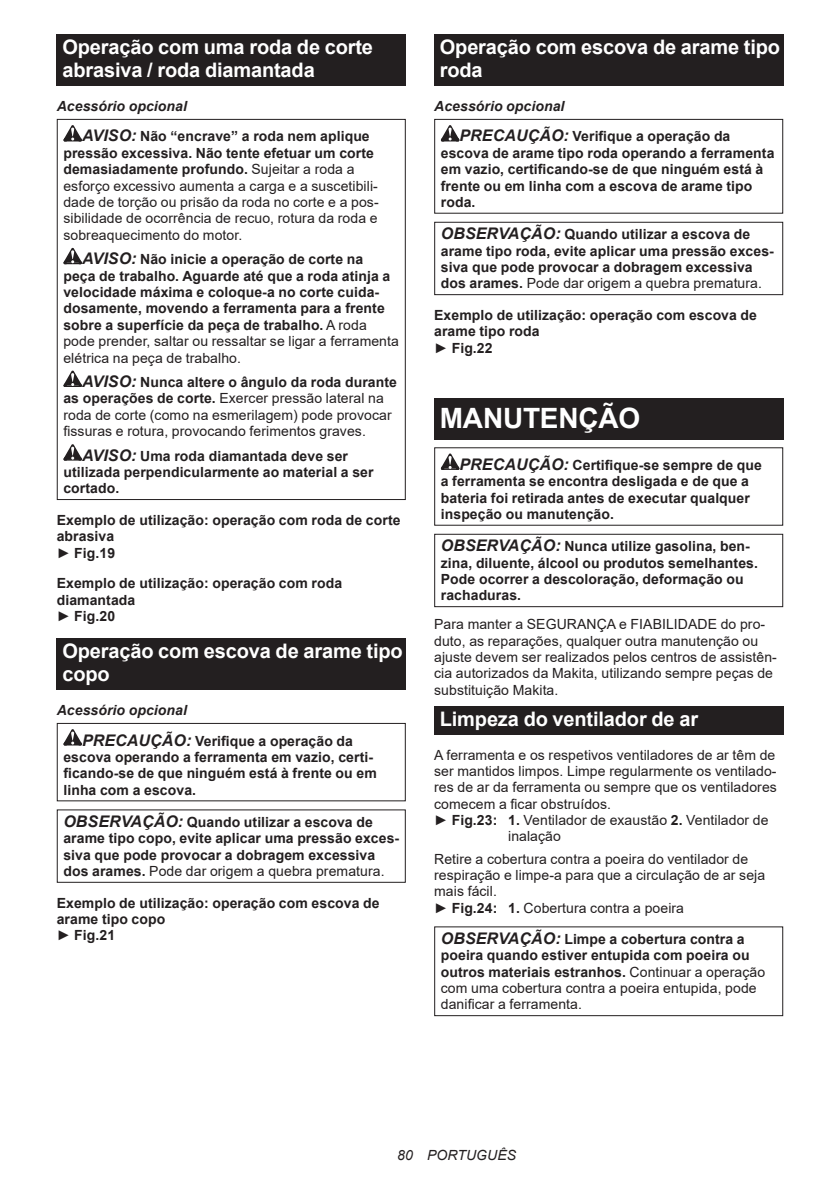
<style>
.page{position:relative;width:840px;height:1191px;background:#fff}
.page>*{position:absolute;margin:0;border:0;box-sizing:border-box;transform-origin:0 0}
.t1{font:700 28px "Arial";letter-spacing:-.01em;color:#fff}
.t2{font:700 20px/23.4px "Arial";letter-spacing:-.01em;color:#fff}
.t3{font:700 14px/16.4px "Arial";letter-spacing:.005em;color:#231f20}
.t4{font:14px/16.4px "Arial";letter-spacing:.005em;color:#231f20}
.t5{font:italic 14px "Arial";letter-spacing:.005em;color:#231f20}
.s1{font-style:italic}
.s2{font-style:italic;font-size:16px}
.s3{font-weight:700}
.s4{font-weight:400}
.s5{font-weight:700;font-style:italic;font-size:16px}
</style>
<div class="page">
<div style="left:57px;top:34px;width:348px;height:52px;background:#231f20"></div>
<svg style="left:63px;top:125px;width:19px;height:16px"></svg>
<svg style="left:63px;top:248px;width:19px;height:16px"></svg>
<svg style="left:63px;top:370px;width:19px;height:17px"></svg>
<svg style="left:63px;top:444px;width:19px;height:16px"></svg>
<div style="left:57px;top:119px;width:348px;height:381px;border:1px solid #231f20"></div>
<div style="left:57px;top:638px;width:348px;height:52px;background:#231f20"></div>
<svg style="left:63px;top:729px;width:19px;height:16px"></svg>
<div style="left:57px;top:723px;width:348px;height:78px;border:1px solid #231f20"></div>
<div style="left:434px;top:34px;width:348px;height:52px;background:#231f20"></div>
<svg style="left:440px;top:125px;width:19px;height:16px"></svg>
<div style="left:434px;top:119px;width:348px;height:95px;border:1px solid #231f20"></div>
<div style="left:434px;top:222px;width:348px;height:73px;border:1px solid #231f20"></div>
<div style="left:434px;top:398px;width:348px;height:41px;background:#231f20"></div>
<svg style="left:440px;top:453px;width:19px;height:17px"></svg>
<div style="left:434px;top:534px;width:348px;height:73px;border:1px solid #231f20"></div>
<div style="left:434px;top:706px;width:348px;height:28px;background:#231f20"></div>
<div style="left:434px;top:926px;width:348px;height:90px;border:1px solid #231f20"></div>
<h2 class="t2" style="left:62px;top:36px;width:312px">Operação com uma roda de corte abrasiva / roda diamantada</h2>
<p class="t3" style="left:82px;top:91px;width:289px;line-height:30.6px;text-indent:-25px"><span class="s1">Acessório opcional<br></span><span class="s2">AVISO:</span> Não “encrave” a roda nem aplique</p>
<p class="t4" style="left:63px;top:145px;width:316px"><span class="s3">pressão excessiva. Não tente efetuar um corte demasiadamente profundo.</span> Sujeitar a roda a esforço excessivo aumenta a carga e a suscetibili&shy;dade de torção ou prisão da roda no corte e a pos&shy;sibilidade de ocorrência de recuo, rotura da roda e sobreaquecimento do motor.</p>
<p class="t3" style="left:63px;top:251px;width:337px;text-indent:19px"><span class="s2">AVISO:</span> Não inicie a operação de corte na<br>peça de trabalho. Aguarde até que a roda atinja a velocidade máxima e coloque-a no corte cuida&shy;dosamente, movendo a ferramenta para a frente sobre a superfície da peça de trabalho. <span class="s4">A roda pode prender, saltar ou ressaltar se ligar a ferramenta elétrica na peça de trabalho.</span></p>
<p class="t4" style="left:63px;top:374px;width:335px;text-indent:19px"><span class="s5">AVISO:</span> <span class="s3">Nunca altere o ângulo da roda durante as operações de corte.</span> Exercer pressão lateral na roda de corte (como na esmerilagem) pode provocar fissuras e rotura, provocando ferimentos graves.</p>
<p class="t3" style="left:63px;top:447px;width:311px;text-indent:19px"><span class="s2">AVISO:</span> Uma roda diamantada deve ser utilizada perpendicularmente ao material a ser cortado.</p>
<p class="t3" style="left:57px;top:512px;width:345px">Exemplo de utilização: operação com roda de corte abrasiva<br><span class="s4">►</span> Fig.19</p>
<p class="t3" style="left:57px;top:575px;width:287px">Exemplo de utilização: operação com roda diamantada<br><span class="s4">►</span> Fig.20</p>
<h2 class="t2" style="left:62px;top:639px;width:341px">Operação com escova de arame tipo copo</h2>
<p class="t3" style="left:82px;top:695px;width:272px;line-height:30.6px;text-indent:-25px"><span class="s1">Acessório opcional<br></span><span class="s2">PRECAUÇÃO:</span> Verifique a operação da</p>
<p class="t3" style="left:63px;top:749px;width:315px">escova operando a ferramenta em vazio, certi&shy;ficando-se de que ninguém está à frente ou em linha com a escova.</p>
<p class="t3" style="left:63px;top:814px;width:337px"><span class="s2">OBSERVAÇÃO:</span> Quando utilizar a escova de arame tipo copo, evite aplicar uma pressão exces&shy;siva que pode provocar a dobragem excessiva dos arames. <span class="s4">Pode dar origem a quebra prematura.</span></p>
<p class="t3" style="left:57px;top:894px;width:324px">Exemplo de utilização: operação com escova de arame tipo copo<br><span class="s4">►</span> Fig.21</p>
<h2 class="t2" style="left:439px;top:36px;width:341px">Operação com escova de arame tipo roda</h2>
<p class="t3" style="left:459px;top:91px;width:272px;line-height:30.6px;text-indent:-25px"><span class="s1">Acessório opcional<br></span><span class="s2">PRECAUÇÃO:</span> Verifique a operação da</p>
<p class="t3" style="left:440px;top:145px;width:335px">escova de arame tipo roda operando a ferramenta em vazio, certificando-se de que ninguém está à frente ou em linha com a escova de arame tipo roda.</p>
<p class="t3" style="left:440px;top:226px;width:334px"><span class="s2">OBSERVAÇÃO:</span> Quando utilizar a escova de arame tipo roda, evite aplicar uma pressão exces&shy;siva que pode provocar a dobragem excessiva dos arames. <span class="s4">Pode dar origem a quebra prematura.</span></p>
<p class="t3" style="left:434px;top:307px;width:324px">Exemplo de utilização: operação com escova de arame tipo roda<br><span class="s4">►</span> Fig.22</p>
<h1 class="t1" style="left:439px;top:398px;width:202px">MANUTENÇÃO</h1>
<p class="t3" style="left:440px;top:457px;width:322px;text-indent:19px"><span class="s2">PRECAUÇÃO:</span> Certifique-se sempre de que a ferramenta se encontra desligada e de que a bateria foi retirada antes de executar qualquer inspeção ou manutenção.</p>
<p class="t3" style="left:440px;top:538px;width:318px"><span class="s2">OBSERVAÇÃO:</span> Nunca utilize gasolina, ben&shy;zina, diluente, álcool ou produtos semelhantes.<br>Pode ocorrer a descoloração, deformação ou rachaduras.</p>
<p class="t4" style="left:434px;top:616px;width:344px">Para manter a SEGURANÇA e FIABILIDADE do pro&shy;duto, as reparações, qualquer outra manutenção ou ajuste devem ser realizados pelos centros de assistên&shy;cia autorizados da Makita, utilizando sempre peças de substituição Makita.</p>
<h2 class="t2" style="left:439px;top:707px;width:260px">Limpeza do ventilador de ar</h2>
<p class="t4" style="left:434px;top:746px;width:342px">A ferramenta e os respetivos ventiladores de ar têm de</p>
<p class="t4" style="left:434px;top:762px;width:343px">ser mantidos limpos. Limpe regularmente os ventilado-</p>
<p class="t4" style="left:434px;top:779px;width:344px">res de ar da ferramenta ou sempre que os ventiladores</p>
<p class="t4" style="left:434px;top:795px;width:178px">comecem a ficar obstruídos.</p>
<p class="t4" style="left:434px;top:812px;width:335px">► <span class="s3">Fig.23: 1.</span> Ventilador de exaustão <span class="s3">2.</span> Ventilador de</p>
<p class="t4" style="left:508px;top:828px;width:54px">inalação</p>
<p class="t4" style="left:434px;top:850px;width:332px">Retire a cobertura contra a poeira do ventilador de respiração e limpe-a para que a circulação de ar seja mais fácil.<br>► <span class="s3">Fig.24: 1.</span> Cobertura contra a poeira</p>
<p class="t3" style="left:440px;top:931px;width:325px"><span class="s2">OBSERVAÇÃO:</span> Limpe a cobertura contra a poeira quando estiver entupida com poeira ou outros materiais estranhos. <span class="s4">Continuar a operação com uma cobertura contra a poeira entupida, pode danificar a ferramenta.</span></p>
<p class="t5" style="left:397px;top:1146px;width:120px">80 PORTUGUÊS</p>
</div>
